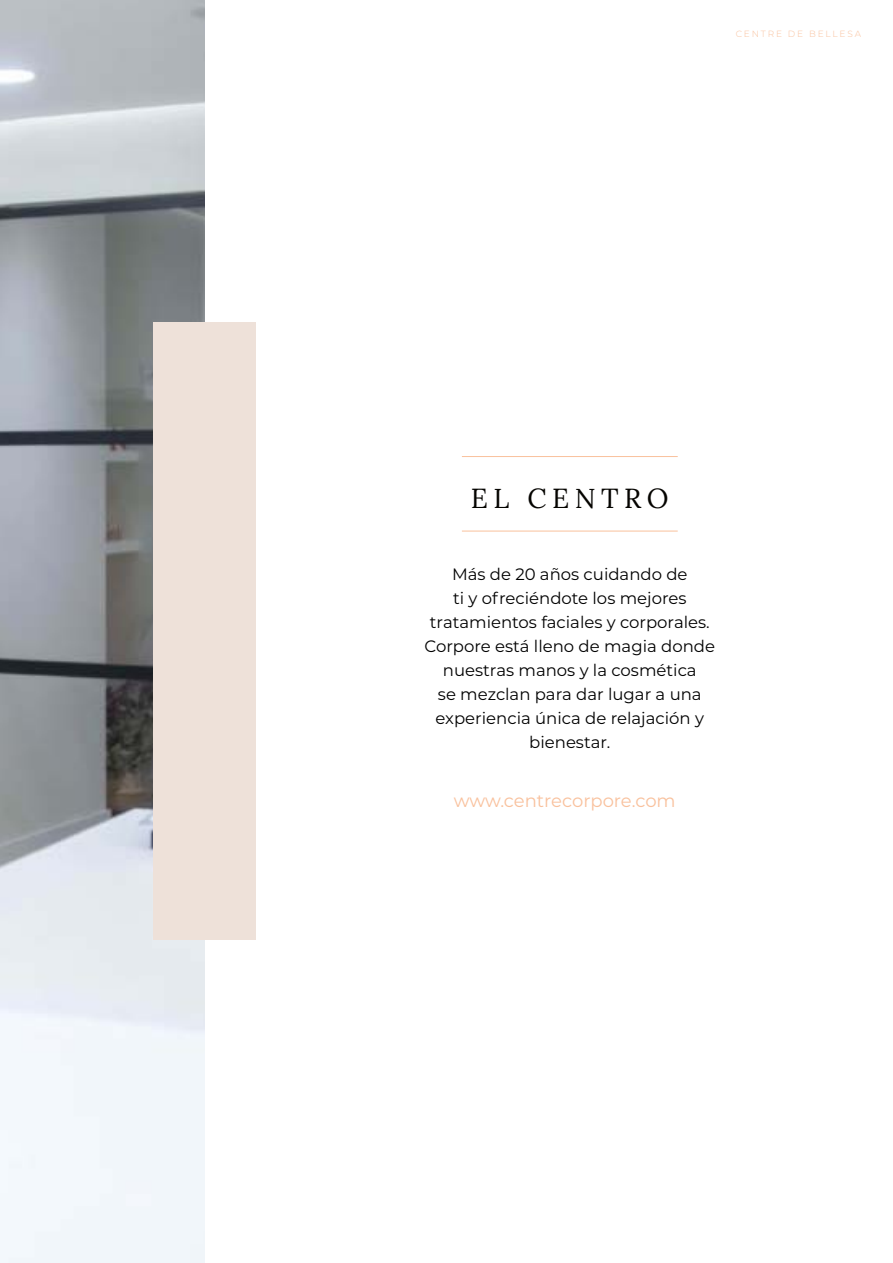
<style>
.page{position:relative;width:893px;height:1263px;background:#fff}
.page>*{position:absolute;margin:0;border:0;box-sizing:border-box;transform-origin:0 0}
.t1{font:27.45px "Lora";letter-spacing:.2em;color:#050400}
.t2{font:18px "Montserrat";letter-spacing:-.005em;color:#f9c19d}
.t3{font:16.5px/24px "Montserrat";color:#000;text-align:center}
.t4{font:300 9px "Montserrat";letter-spacing:.2em;color:#f9c19d}
</style>
<div class="page">
<img style="left:0;top:0;width:204px;height:1263px">
<hr style="left:462px;top:456px;width:216px;height:1px;background:#f9c19d">
<hr style="left:462px;top:531px;width:216px;height:1px;background:#f9c19d">
<div style="left:153px;top:323px;width:102px;height:617px;background:#eee1d9"></div>
<p class="t4" style="left:736px;top:28px;width:127px">CENTRE DE BELLESA</p>
<h1 class="t1" style="left:471px;top:477px;width:199px">EL CENTRO</h1>
<p class="t3" style="left:425px;top:562px;width:292px">Más de 20 años cuidando de<br>ti y ofreciéndote los mejores tratamientos faciales y corporales.<br>Corpore está lleno de magia donde nuestras manos y la cosmética<br>se mezclan para dar lugar a una experiencia única de relajación y bienestar.</p>
<p class="t2" style="left:454px;top:788px;width:223px">www.centrecorpore.com</p>
</div>
